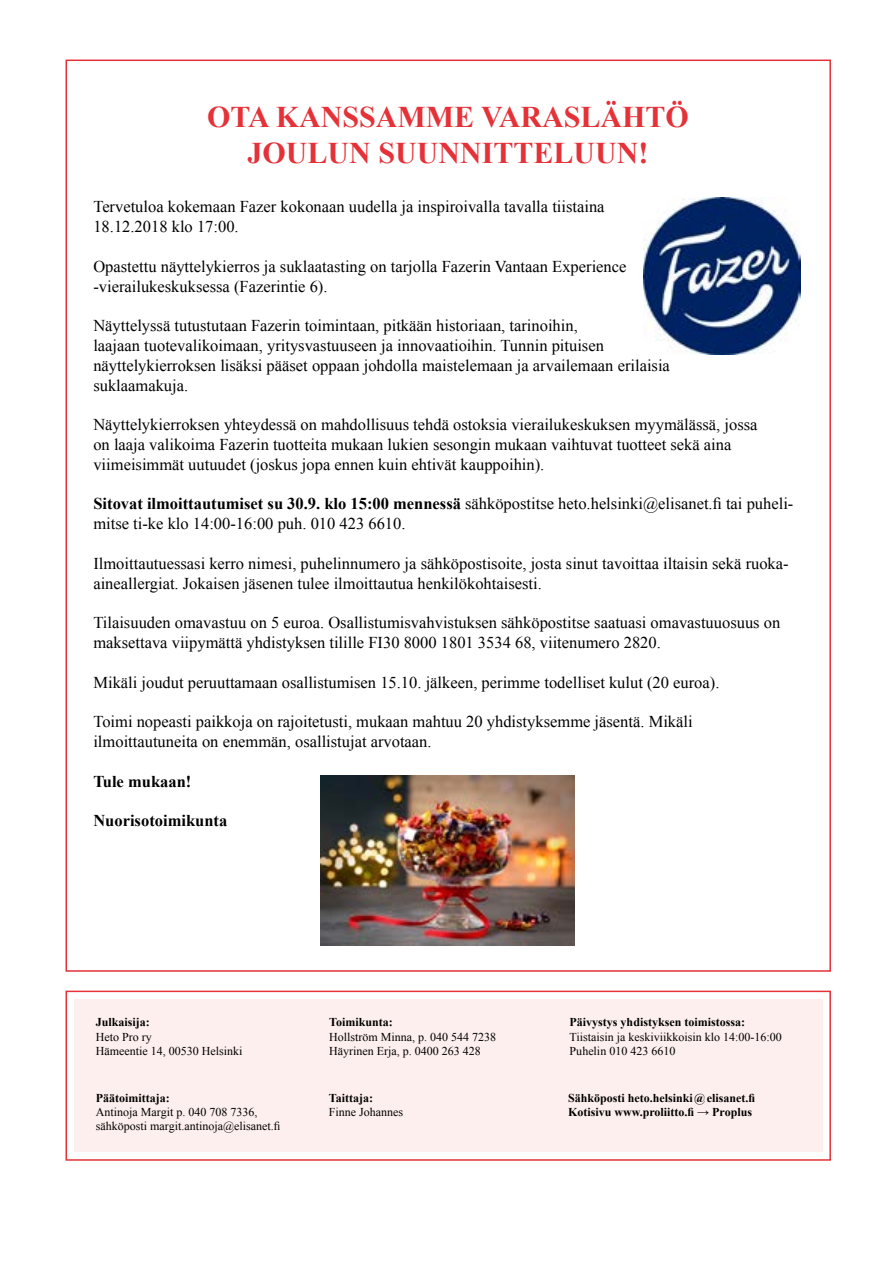
<style>
.page{position:relative;width:893px;height:1263px;background:#fff}
.page>*{position:absolute;margin:0;border:0;box-sizing:border-box;transform-origin:0 0}
.t1{font:700 30px/36px "Times New Roman";color:#e53138;text-align:center}
.t2{font:16.5px/19.8px "Times New Roman";color:#000}
.t3{font:700 16.5px "Times New Roman";color:#000}
.t4{font:12px/14.4px "Times New Roman";color:#000}
.t5{font:700 12px/14.4px "Times New Roman";color:#000}
.s1{font-weight:700}
.s2{font-weight:400}
</style>
<div class="page">
<img style="left:643px;top:197px;width:157px;height:157px">
<div style="left:66px;top:990px;width:765px;height:171px;border:2px solid #e53138"></div>
<div style="left:75px;top:999px;width:748px;height:152px;background:#fcefed"></div>
<img style="left:320px;top:776px;width:255px;height:169px">
<h1 class="t1" style="left:207px;top:98px;width:483px">OTA KANSSAMME VARASLÄHTÖ<br>JOULUN SUUNNITTELUUN!</h1>
<p class="t2" style="left:93px;top:197px;width:513px">Tervetuloa kokemaan Fazer kokonaan uudella ja inspiroivalla tavalla tiistaina<br>18.12.2018 klo 17:00.</p>
<p class="t2" style="left:93px;top:256px;width:535px">Opastettu näyttelykierros ja suklaatasting on tarjolla Fazerin Vantaan Experience -vierailukeskuksessa (Fazerintie 6).</p>
<p class="t2" style="left:93px;top:316px;width:578px">Näyttelyssä tutustutaan Fazerin toimintaan, pitkään historiaan, tarinoihin,<br>laajaan tuotevalikoimaan, yritysvastuuseen ja innovaatioihin. Tunnin pituisen näyttelykierroksen lisäksi pääset oppaan johdolla maistelemaan ja arvailemaan erilaisia suklaamakuja.</p>
<p class="t2" style="left:93px;top:415px;width:666px">Näyttelykierroksen yhteydessä on mahdollisuus tehdä ostoksia vierailukeskuksen myymälässä, jossa on laaja valikoima Fazerin tuotteita mukaan lukien sesongin mukaan vaihtuvat tuotteet sekä aina viimeisimmät uutuudet (joskus jopa ennen kuin ehtivät kauppoihin).</p>
<p class="t2" style="left:93px;top:494px;width:701px"><span class="s1">Sitovat ilmoittautumiset su 30.9. klo 15:00 mennessä</span> sähköpostitse heto.helsinki@elisanet.fi tai puheli&shy;mitse ti-ke klo 14:00-16:00 puh. 010 423 6610.</p>
<p class="t2" style="left:93px;top:553px;width:697px">Ilmoittautuessasi kerro nimesi, puhelinnumero ja sähköpostisoite, josta sinut tavoittaa iltaisin sekä ruoka&shy;aineallergiat. Jokaisen jäsenen tulee ilmoittautua henkilökohtaisesti.</p>
<p class="t2" style="left:93px;top:613px;width:688px">Tilaisuuden omavastuu on 5 euroa. Osallistumisvahvistuksen sähköpostitse saatuasi omavastuuosuus on maksettava viipymättä yhdistyksen tilille FI30 8000 1801 3534 68, viitenumero 2820.</p>
<p class="t2" style="left:93px;top:672px;width:628px">Mikäli joudut peruuttamaan osallistumisen 15.10. jälkeen, perimme todelliset kulut (20 euroa).</p>
<p class="t2" style="left:93px;top:712px;width:601px">Toimi nopeasti paikkoja on rajoitetusti, mukaan mahtuu 20 yhdistyksemme jäsentä. Mikäli ilmoittautuneita on enemmän, osallistujat arvotaan.</p>
<p class="t3" style="left:93px;top:770px;width:99px">Tule mukaan!</p>
<p class="t3" style="left:93px;top:809px;width:135px">Nuorisotoimikunta</p>
<p class="t5" style="left:96px;top:1015px;width:56px">Julkaisija:</p>
<p class="t4" style="left:96px;top:1029px;width:148px">Heto Pro ry<br>Hämeentie 14, 00530 Helsinki</p>
<p class="t5" style="left:96px;top:1090px;width:75px">Päätoimittaja:</p>
<p class="t4" style="left:96px;top:1105px;width:186px">Antinoja Margit p. 040 708 7336, sähköposti margit.antinoja@elisanet.fi</p>
<p class="t5" style="left:329px;top:1015px;width:65px">Toimikunta:</p>
<p class="t4" style="left:329px;top:1029px;width:169px">Hollström Minna, p. 040 544 7238<br>Häyrinen Erja, p. 0400 263 428</p>
<p class="t5" style="left:329px;top:1090px;width:46px">Taittaja:</p>
<p class="t4" style="left:329px;top:1105px;width:76px">Finne Johannes</p>
<p class="t5" style="left:570px;top:1015px;width:177px">Päivystys yhdistyksen toimistossa:</p>
<p class="t4" style="left:570px;top:1029px;width:214px">Tiistaisin ja keskiviikkoisin klo 14:00-16:00<br>Puhelin 010 423 6610</p>
<p class="t5" style="left:568px;top:1090px;width:188px">Sähköposti heto.helsinki@elisanet.fi<br>Kotisivu www.proliitto.fi <span class="s2">→</span> Proplus</p>
</div>
